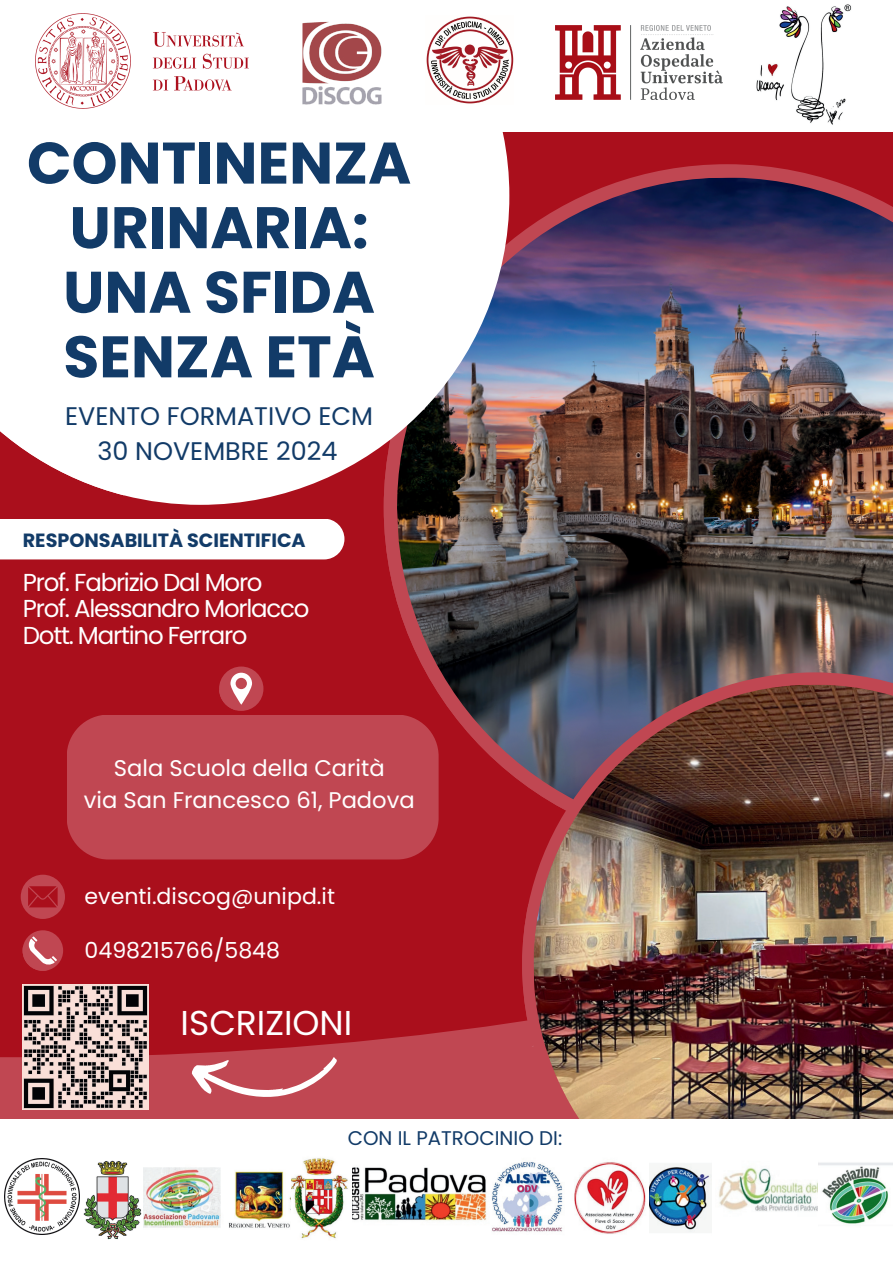
<style>
.page{position:relative;width:893px;height:1263px;background:#aa0f1c}
.page>*{position:absolute;margin:0;border:0;box-sizing:border-box;transform-origin:0 0}
.t1{font:700 58.5px/64.6px "Poppins";color:#123b68;text-align:center}
.t2{font:34.5px "Poppins";color:#fff}
.t3{font:25.42px "Poppins";color:#123b68}
.t4{font:24.53px/26.6px "Poppins";letter-spacing:-.05em;color:#fff}
.t5{font:22.65px/31.4px "Poppins";color:#fff;text-align:center}
.t6{font:22.05px "Poppins";color:#fff}
.t7{font:19.73px "Poppins";color:#123b68}
.t8{font:700 19.12px "Poppins";color:#123b68}
</style>
<div class="page">
<svg style="left:0;top:859px;width:522px;height:261px"></svg>
<img style="left:392px;top:173px;width:501px;height:651px">
<svg style="left:522px;top:672px;width:371px;height:149px;background:#6f5060"></svg>
<img style="left:530px;top:681px;width:363px;height:439px">
<div style="left:0;top:519px;width:344px;height:40px;background:#fff"></div>
<svg style="left:23px;top:930px;width:40px;height:41px"></svg>
<svg style="left:219px;top:666px;width:44px;height:45px"></svg>
<svg style="left:123px;top:132px;width:386px;height:373px;background:#d0c3c6"></svg>
<svg style="left:0;top:132px;width:299px;height:363px;background:#f7eaeb"></svg>
<div style="left:50px;top:132px;width:301px;height:287px;background:#fff"></div>
<div style="left:0;top:0;width:893px;height:132px;background:#fff"></div>
<img style="left:302px;top:21px;width:80px;height:84px">
<img style="left:35px;top:13px;width:214px;height:96px">
<div style="left:67px;top:715px;width:371px;height:144px;background:#c04752"></div>
<svg style="left:21px;top:875px;width:44px;height:44px"></svg>
<svg style="left:191px;top:1057px;width:146px;height:41px;background:#cd6e77"></svg>
<div style="left:0;top:1120px;width:893px;height:143px;background:#fff"></div>
<img style="left:756px;top:4px;width:96px;height:121px">
<img style="left:556px;top:26px;width:166px;height:73px">
<img style="left:143px;top:1167px;width:147px;height:61px">
<img style="left:83px;top:1161px;width:59px;height:78px">
<img style="left:492px;top:1162px;width:154px;height:72px">
<img style="left:352px;top:1167px;width:135px;height:54px">
<img style="left:291px;top:1158px;width:57px;height:81px">
<img style="left:649px;top:1164px;width:63px;height:68px">
<img style="left:719px;top:1167px;width:99px;height:45px">
<img style="left:818px;top:1162px;width:75px;height:62px">
<img style="left:4px;top:1159px;width:75px;height:75px">
<img style="left:426px;top:16px;width:87px;height:88px">
<img style="left:23px;top:984px;width:125px;height:126px">
<h1 class="t1" style="left:27px;top:131px;width:386px">CONTINENZA<br>URINARIA:<br>UNA SFIDA<br>SENZA ETÀ</h1>
<p class="t3" style="left:65px;top:402px;width:309px">EVENTO FORMATIVO ECM</p>
<p class="t3" style="left:97px;top:437px;width:241px">30 NOVEMBRE 2024</p>
<p class="t8" style="left:23px;top:529px;width:284px">RESPONSABILITÀ SCIENTIFICA</p>
<p class="t4" style="left:23px;top:569px;width:288px">Prof. Fabrizio Dal Moro<br>Prof. Alessandro Morlacco<br>Dott. Martino Ferraro</p>
<p class="t5" style="left:84px;top:753px;width:332px">Sala Scuola della Carità<br>via San Francesco 61, Padova</p>
<p class="t6" style="left:85px;top:884px;width:252px">eventi.discog@unipd.it</p>
<p class="t6" style="left:85px;top:937px;width:197px">0498215766/5848</p>
<h2 class="t2" style="left:181px;top:1002px;width:173px">ISCRIZIONI</h2>
<p class="t7" style="left:348px;top:1126px;width:216px">CON IL PATROCINIO DI:</p>
</div>
